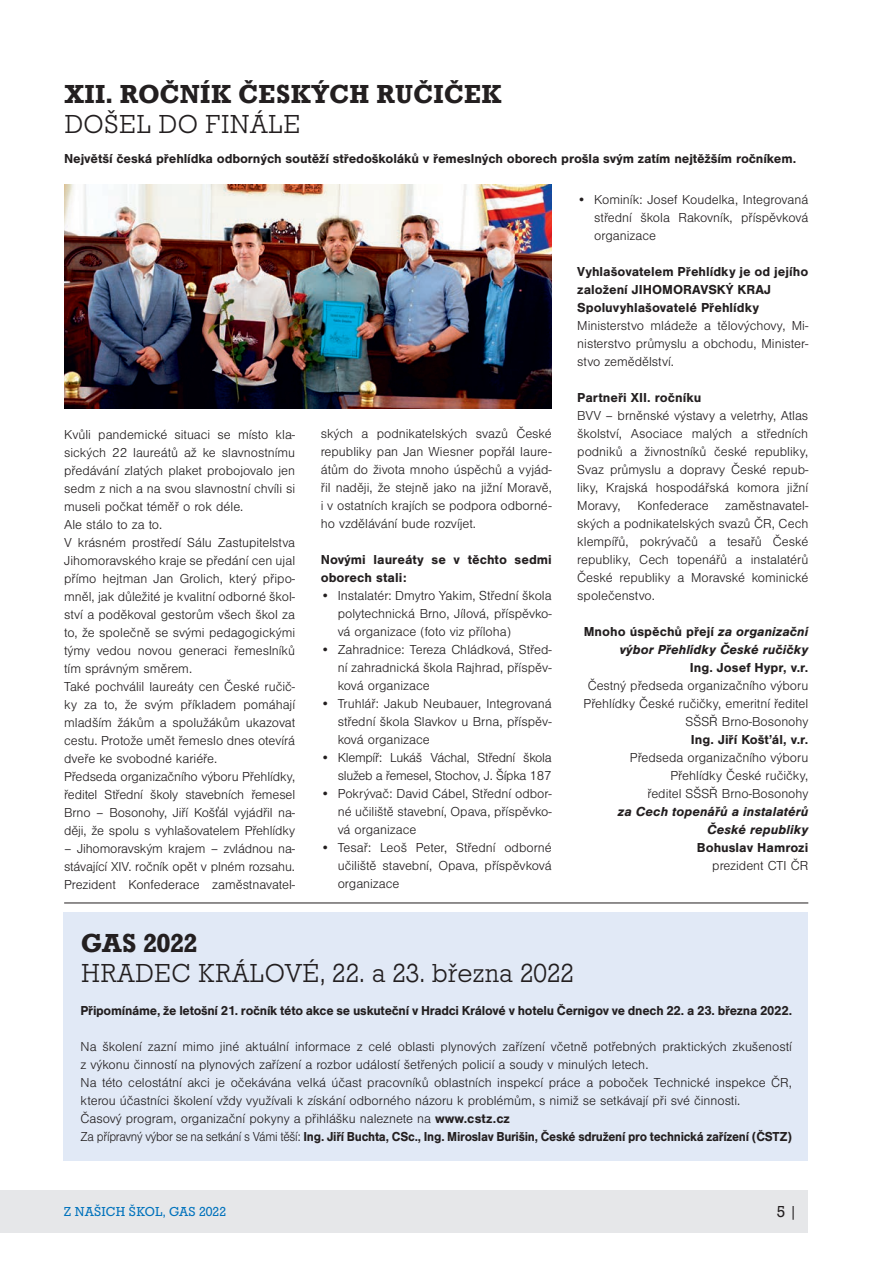
<style>
.page{position:relative;width:893px;height:1263px;background:#fff}
.page>*{position:absolute;margin:0;border:0;box-sizing:border-box;transform-origin:0 0}
.t1{font:300 27px "Roctus TOT";letter-spacing:.015em;color:#231f20}
.t2{font:500 27px "Roctus TOT";letter-spacing:.015em;color:#231f20}
.t3{font:16.5px "Roctus TOT";color:#231f20}
.t4{font:300 13.5px/18px "Nimbus San";color:#231f20;text-align:justify}
.t5{font:700 13.5px/18px "Nimbus San";letter-spacing:-.01em;color:#231f20}
.t6{font:italic 700 13.5px/18px "Nimbus San";color:#231f20;text-align:right}
.t7{font:300 13.5px/18px "Nimbus San";letter-spacing:-.02em;color:#231f20;text-align:right}
.t8{font:13.5px "Roctus TOT";letter-spacing:.015em;color:#0072bc}
.s1{font-style:normal}
.s2{font-weight:700}
</style>
<div class="page">
<div style="left:0;top:1191px;width:808px;height:42px;background:#e6e7e9"></div>
<div style="left:64px;top:912px;width:744px;height:249px;background:#e1e9f6"></div>
<img style="left:64px;top:185px;width:488px;height:223px">
<hr style="left:64px;top:902px;width:744px;height:1px;background:#231f20">
<h1 class="t2" style="left:64px;top:79px;width:439px">XII. ROČNÍK ČESKÝCH RUČIČEK</h1>
<h1 class="t1" style="left:64px;top:110px;width:237px">DOŠEL DO FINÁLE</h1>
<p class="t5" style="left:64px;top:150px;width:733px">Největší česká přehlídka odborných soutěží středoškoláků v řemeslných oborech prošla svým zatím nejtěžším ročníkem.</p>
<p class="t4" style="left:64px;top:425px;width:233px;text-align:left">Kvůli pandemické situaci se místo kla&shy;sických 22 laureátů až ke slavnostnímu předávání zlatých plaket probojovalo jen sedm z nich a na svou slavnostní chvíli si museli počkat téměř o rok déle.<br>Ale stálo to za to.<br>V krásném prostředí Sálu Zastupitelstva Jihomoravského kraje se předání cen ujal přímo hejtman Jan Grolich, který připo&shy;mněl, jak důležité je kvalitní odborné škol&shy;ství a poděkoval gestorům všech škol za to, že společně se svými pedagogickými týmy vedou novou generaci řemeslníků tím správným směrem.<br>Také pochválil laureáty cen České ručič&shy;ky za to, že svým příkladem pomáhají mladším žákům a spolužákům ukazovat cestu. Protože umět řemeslo dnes otevírá dveře ke svobodné kariéře.<br>Předseda organizačního výboru Přehlídky, ředitel Střední školy stavebních řemesel Brno – Bosonohy, Jiří Košťál vyjádřil na&shy;ději, že spolu s vyhlašovatelem Přehlídky</p>
<p class="t4" style="left:64px;top:839px;width:233px">– Jihomoravským krajem – zvládnou na&shy;stávající XIV. ročník opět v plném rozsahu.<br>Prezident Konfederace zaměstnavatel-</p>
<p class="t4" style="left:321px;top:425px;width:233px">ských a podnikatelských svazů České republiky pan Jan Wiesner popřál laure&shy;átům do života mnoho úspěchů a vyjád&shy;řil naději, že stejně jako na jižní Moravě, i v ostatních krajích se podpora odborné&shy;ho vzdělávání bude rozvíjet.</p>
<p class="t5" style="left:321px;top:551px;width:233px">Novými laureáty se v těchto sedmi oborech stali:</p>
<p class="t4" style="left:338px;top:587px;width:216px;text-indent:-17px">• Instalatér: Dmytro Yakim, Střední škola polytechnická Brno, Jílová, příspěvko&shy;vá organizace (foto viz příloha)</p>
<p class="t4" style="left:338px;top:641px;width:216px;text-indent:-17px">• Zahradnice: Tereza Chládková, Střed&shy;ní zahradnická škola Rajhrad, příspěv&shy;ková organizace</p>
<p class="t4" style="left:338px;top:695px;width:216px;text-indent:-17px">• Truhlář: Jakub Neubauer, Integrovaná střední škola Slavkov u Brna, příspěv&shy;ková organizace</p>
<p class="t7" style="left:321px;top:749px;width:233px">• Klempíř: Lukáš Váchal, Střední škola služeb a řemesel, Stochov, J. Šípka 187</p>
<p class="t4" style="left:338px;top:785px;width:216px;text-indent:-17px">• Pokrývač: David Cábel, Střední odbor&shy;né učiliště stavební, Opava, příspěvko&shy;vá organizace</p>
<p class="t4" style="left:338px;top:839px;width:216px;text-indent:-17px">• Tesař: Leoš Peter, Střední odborné učiliště stavební, Opava, příspěvková organizace</p>
<p class="t4" style="left:594px;top:191px;width:216px;text-indent:-17px">• Kominík: Josef Koudelka, Integrovaná střední škola Rakovník, příspěvková organizace</p>
<p class="t5" style="left:577px;top:263px;width:233px">Vyhlašovatelem Přehlídky je od jejího založení JIHOMORAVSKÝ KRAJ<br>Spoluvyhlašovatelé Přehlídky</p>
<p class="t4" style="left:577px;top:317px;width:233px">Ministerstvo mládeže a tělovýchovy, Mi&shy;nisterstvo průmyslu a obchodu, Minister&shy;stvo zemědělství.</p>
<p class="t5" style="left:577px;top:389px;width:125px">Partneři XII. ročníku</p>
<p class="t4" style="left:577px;top:407px;width:233px">BVV – brněnské výstavy a veletrhy, Atlas školství, Asociace malých a středních podniků a živnostníků české republiky, Svaz průmyslu a dopravy České repub&shy;liky, Krajská hospodářská komora jižní Moravy, Konfederace zaměstnavatel&shy;ských a podnikatelských svazů ČR, Cech klempířů, pokrývačů a tesařů České republiky, Cech topenářů a instalatérů České republiky a Moravské kominické společenstvo.</p>
<p class="t6" style="left:584px;top:623px;width:226px"><span class="s1">Mnoho úspěchů přejí</span> za organizační výbor Přehlídky České ručičky</p>
<p class="t5" style="left:690px;top:659px;width:120px">Ing. Josef Hypr, v.r.</p>
<p class="t4" style="left:584px;top:677px;width:226px;text-align:right">Čestný předseda organizačního výboru<br>Přehlídky České ručičky, emeritní ředitel<br>SŠSŘ Brno-Bosonohy</p>
<p class="t5" style="left:691px;top:731px;width:119px">Ing. Jiří Košťál, v.r.</p>
<p class="t4" style="left:630px;top:749px;width:180px;text-align:right">Předseda organizačního výboru<br>Přehlídky České ručičky,<br>ředitel SŠSŘ Brno-Bosonohy</p>
<p class="t6" style="left:618px;top:803px;width:192px">za Cech topenářů a instalatérů<br>České republiky</p>
<p class="t5" style="left:697px;top:839px;width:113px">Bohuslav Hamrozi</p>
<p class="t4" style="left:712px;top:857px;width:98px">prezident CTI ČR</p>
<h1 class="t2" style="left:81px;top:927px;width:118px">GAS 2022</h1>
<h1 class="t1" style="left:81px;top:958px;width:494px">HRADEC KRÁLOVÉ, 22. a 23. března 2022</h1>
<p class="t5" style="left:81px;top:1001px;width:713px">Připomínáme, že letošní 21. ročník této akce se uskuteční v Hradci Králové v hotelu Černigov ve dnech 22. a 23. března 2022.</p>
<p class="t4" style="left:81px;top:1037px;width:713px;text-align:left">Na školení zazní mimo jiné aktuální informace z celé oblasti plynových zařízení včetně potřebných praktických zkušeností z výkonu činností na plynových zařízení a rozbor událostí šetřených policií a soudy v minulých letech.<br>Na této celostátní akci je očekávána velká účast pracovníků oblastních inspekcí práce a poboček Technické inspekce ČR, kterou účastníci školení vždy využívali k získání odborného názoru k problémům, s nimiž se setkávají při své činnosti.<br>Časový program, organizační pokyny a přihlášku naleznete na <span class="s2">www.cstz.cz<br></span>Za přípravný výbor se na setkání s Vámi těší: <span class="s2">Ing. Jiří Buchta, CSc., Ing. Miroslav Burišin, České sdružení pro technická zařízení (ČSTZ)</span></p>
<p class="t8" style="left:64px;top:1204px;width:164px">Z NAŠICH ŠKOL, GAS 2022</p>
<p class="t3" style="left:777px;top:1203px;width:22px">5 |</p>
</div>
